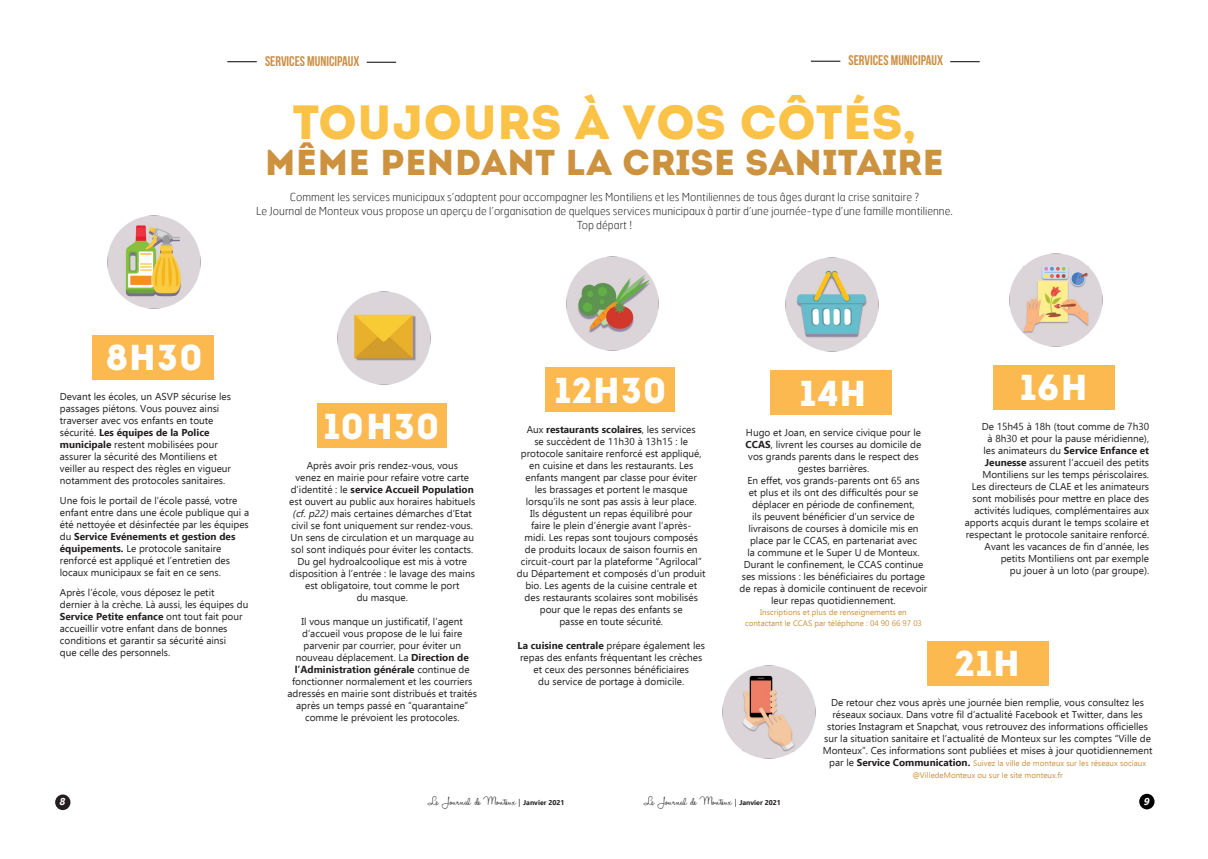
<style>
.page{position:relative;width:1208px;height:859px;background:#fff}
.page>*{position:absolute;margin:0;border:0;box-sizing:border-box;transform-origin:0 0}
.t1{font:48px "Intro";color:#fbc248}
.t2{font:36px "Intro";color:#cc923e}
.t3{font:36px "Intro";letter-spacing:.025em;color:#fff}
.t4{font:14px "Bebas Neue";color:#cc8e43}
.t5{font:13px "Halo Handletter";color:#231f20}
.t6{font:100 11px "Hermes";color:#231f20}
.t7{font:10px/12px "Ebrima";color:#231f20;text-align:center}
.t8{font:italic 700 10px "Ebrima";color:#fff}
.t9{font:8px "Ebrima";color:#cc923e}
.s1{font-weight:700}
.s2{font-style:italic}
.s3{font-size:10px;color:#231f20}
.s4{font-weight:700;font-size:10px;color:#231f20}
.s5{font-family:"Ebrima";font-size:8px}
.s6{font-family:"Ebrima";font-weight:700;font-size:7px}
</style>
<div class="page">
<div style="left:1139px;top:794px;width:15px;height:15px;background:#000;border-radius:50%"></div>
<div style="left:55px;top:794px;width:15px;height:16px;background:#231f20;border-radius:50%"></div>
<svg style="left:367px;top:62px;width:29px;height:1px"></svg>
<hr style="left:227px;top:62px;width:30px;height:1px;background:#000">
<svg style="left:950px;top:62px;width:29px;height:1px"></svg>
<svg style="left:811px;top:61px;width:29px;height:1px"></svg>
<img style="left:337px;top:291px;width:94px;height:94px">
<div style="left:325px;top:279px;width:114px;height:115px;border:2px solid #fff;border-radius:50%"></div>
<img style="left:566px;top:256px;width:93px;height:95px">
<div style="left:554px;top:244px;width:114px;height:116px;border:2px solid #fff;border-radius:50%"></div>
<img style="left:785px;top:257px;width:94px;height:95px">
<div style="left:774px;top:245px;width:113px;height:116px;border:2px solid #fff;border-radius:50%"></div>
<img style="left:1009px;top:253px;width:94px;height:94px">
<div style="left:997px;top:241px;width:114px;height:115px;border:2px solid #fff;border-radius:50%"></div>
<img style="left:722px;top:665px;width:94px;height:94px">
<div style="left:710px;top:653px;width:114px;height:115px;border:2px solid #fff;border-radius:50%"></div>
<div style="left:92px;top:335px;width:122px;height:45px;background:#fcb950"></div>
<div style="left:317px;top:404px;width:129px;height:44px;background:#fcb950"></div>
<div style="left:770px;top:371px;width:121px;height:44px;background:#fcb950"></div>
<div style="left:993px;top:365px;width:122px;height:44px;background:#fcb950"></div>
<div style="left:926px;top:641px;width:122px;height:45px;background:#fcb950"></div>
<div style="left:545px;top:367px;width:129px;height:44px;background:#fcb950"></div>
<img style="left:107px;top:215px;width:94px;height:94px">
<div style="left:96px;top:203px;width:114px;height:115px;border:2px solid #fff;border-radius:50%"></div>
<p class="t4" style="left:265px;top:53px;width:96px">SERVICES MUNICIPAUX</p>
<p class="t4" style="left:848px;top:53px;width:96px">SERVICES MUNICIPAUX</p>
<p class="t1" style="left:292px;top:94px;width:625px">TOUJOURS À VOS CÔTÉS,</p>
<p class="t2" style="left:265px;top:141px;width:680px">MÊME PENDANT LA CRISE SANITAIRE</p>
<p class="t6" style="left:290px;top:191px;width:631px">Comment les services municipaux s’adaptent pour accompagner les Montiliens et les Montiliennes de tous âges durant la crise sanitaire ?</p>
<p class="t6" style="left:256px;top:205px;width:698px">Le Journal de Monteux vous propose un aperçu de l’organisation de quelques services municipaux à partir d’une journée-type d’une famille montilienne.</p>
<p class="t6" style="left:577px;top:219px;width:56px">Top départ !</p>
<p class="t3" style="left:106px;top:336px;width:98px">8H30</p>
<p class="t7" style="left:60px;top:390px;width:173px;text-align:left">Devant les écoles, un ASVP sécurise les passages piétons. Vous pouvez ainsi traverser avec vos enfants en toute sécurité. <span class="s1">Les équipes de la Police municipale</span> restent mobilisées pour assurer la sécurité des Montiliens et veiller au respect des règles en vigueur notamment des protocoles sanitaires.</p>
<p class="t7" style="left:60px;top:494px;width:191px;text-align:left">Une fois le portail de l’école passé, votre enfant entre dans une école publique qui a été nettoyée et désinfectée par les équipes du <span class="s1">Service Evénements et gestion des équipements.</span> Le protocole sanitaire renforcé est appliqué et l’entretien des locaux municipaux se fait en ce sens.</p>
<p class="t7" style="left:60px;top:586px;width:190px;text-align:left">Après l’école, vous déposez le petit<br>dernier à la crèche. Là aussi, les équipes du <span class="s1">Service Petite enfance</span> ont tout fait pour accueillir votre enfant dans de bonnes conditions et garantir sa sécurité ainsi</p>
<p class="t7" style="left:60px;top:646px;width:112px">que celle des personnels.</p>
<p class="t3" style="left:324px;top:405px;width:117px">10H30</p>
<p class="t7" style="left:289px;top:459px;width:188px">Après avoir pris rendez-vous, vous<br>venez en mairie pour refaire votre carte d’identité : le <span class="s1">service Accueil Population </span>est ouvert au public aux horaires habituels <span class="s2">(cf.p22)</span>mais certaines démarches d’Etat civil se font uniquement sur rendez-vous.<br>Un sens de circulation et un marquage au sol sont indiqués pour éviter les contacts.<br>Du gel hydroalcoolique est mis à votre disposition à l’entrée : le lavage des mains est obligatoire, tout comme le port</p>
<p class="t7" style="left:357px;top:591px;width:53px">du masque.</p>
<p class="t7" style="left:287px;top:615px;width:191px">Il vous manque un justificatif, l’agent d’accueil vous propose de le lui faire parvenir par courrier, pour éviter un nouveau déplacement. La <span class="s1">Direction de l’Administration générale</span> continue de fonctionner normalement et les courriers adressés en mairie sont distribués et traités après un temps passé en “quarantaine” comme le prévoient les protocoles.</p>
<p class="t3" style="left:555px;top:368px;width:113px">12H30</p>
<p class="t7" style="left:517px;top:423px;width:190px">Aux <span class="s1">restaurants scolaires</span>, les services<br>se succèdent de 11h30 à 13h15 : le protocole sanitaire renforcé est appliqué, en cuisine et dans les restaurants. Les enfants mangent par classe pour éviter<br>les brassages et portent le masque lorsqu’ils ne sont pas assis à leur place.<br>Ils dégustent un repas équilibré pour<br>faire le plein d’énergie avant l’après-<br>midi. Les repas sont toujours composés<br>de produits locaux de saison fournis en circuit-court par la plateforme “Agrilocal” du Département et composés d’un produit bio. Les agents de la cuisine centrale et des restaurants scolaires sont mobilisés pour que le repas des enfants se</p>
<p class="t7" style="left:559px;top:615px;width:105px">passe en toute sécurité.</p>
<p class="t7" style="left:517px;top:639px;width:189px"><span class="s1">La cuisine centrale</span> prépare également les repas des enfants fréquentant les crèches et ceux des personnes bénéficiaires</p>
<p class="t7" style="left:538px;top:675px;width:147px">du service de portage à domicile.</p>
<p class="t3" style="left:800px;top:372px;width:68px">14H</p>
<p class="t7" style="left:745px;top:426px;width:177px">Hugo et Joan, en service civique pour le <span class="s1">CCAS</span>, livrent les courses au domicile de vos grands parents dans le respect des gestes barrières.</p>
<p class="t7" style="left:739px;top:474px;width:189px">En effet, vos grands-parents ont 65 ans<br>et plus et ils ont des difficultés pour se déplacer en période de confinement,<br>ils peuvent bénéficier d’un service de livraisons de courses à domicile mis en place par le CCAS, en partenariat avec<br>la commune et le Super U de Monteux.<br>Durant le confinement, le CCAS continue ses missions : les bénéficiaires du portage de repas à domicile continuent de recevoir leur repas quotidiennement.</p>
<p class="t9" style="left:760px;top:606px;width:148px">Inscriptions et plus de renseignements en</p>
<p class="t9" style="left:745px;top:617px;width:178px">contactant le CCAS par téléphone : 04 90 66 97 03</p>
<p class="t3" style="left:1021px;top:366px;width:68px">16H</p>
<p class="t7" style="left:964px;top:420px;width:186px;text-align:right">De 15h45 à 18h (tout comme de 7h30<br>à 8h30 et pour la pause méridienne),<br>les animateurs du <span class="s1">Service Enfance et Jeunesse</span> assurent l’accueil des petits Montiliens sur les temps périscolaires.<br>Les directeurs de CLAE et les animateurs sont mobilisés pour mettre en place des activités ludiques, complémentaires aux apports acquis durant le temps scolaire et respectant le protocole sanitaire renforcé.<br>Avant les vacances de fin d’année, les petits Montiliens ont par exemple</p>
<p class="t7" style="left:1010px;top:564px;width:141px">pu jouer à un loto (par groupe).</p>
<p class="t3" style="left:955px;top:641px;width:67px">21H</p>
<p class="t7" style="left:822px;top:696px;width:331px">De retour chez vous après une journée bien remplie, vous consultez les réseaux sociaux. Dans votre fil d’actualité Facebook et Twitter, dans les stories Instagram et Snapchat, vous retrouvez des informations officielles sur la situation sanitaire et l’actualité de Monteux sur les comptes “Ville de Monteux”. Ces informations sont publiées et mises à jour quotidiennement</p>
<p class="t9" style="left:829px;top:757px;width:318px"><span class="s3">par le</span> <span class="s4">Service Communication.</span> Suivez la ville de monteux sur les réseaux sociaux</p>
<p class="t9" style="left:912px;top:769px;width:152px">@VilledeMonteux ou sur le site monteux.fr</p>
<p class="t8" style="left:59px;top:793px;width:10px">8</p>
<h3 class="t5" style="left:428px;top:794px;width:138px">Le Journal de Monteux <span class="s5">|</span> <span class="s6">Janvier 2021</span></h3>
<h3 class="t5" style="left:643px;top:794px;width:139px">Le Journal de Monteux <span class="s5">|</span> <span class="s6">Janvier 2021</span></h3>
<p class="t8" style="left:1143px;top:793px;width:10px">9</p>
</div>
